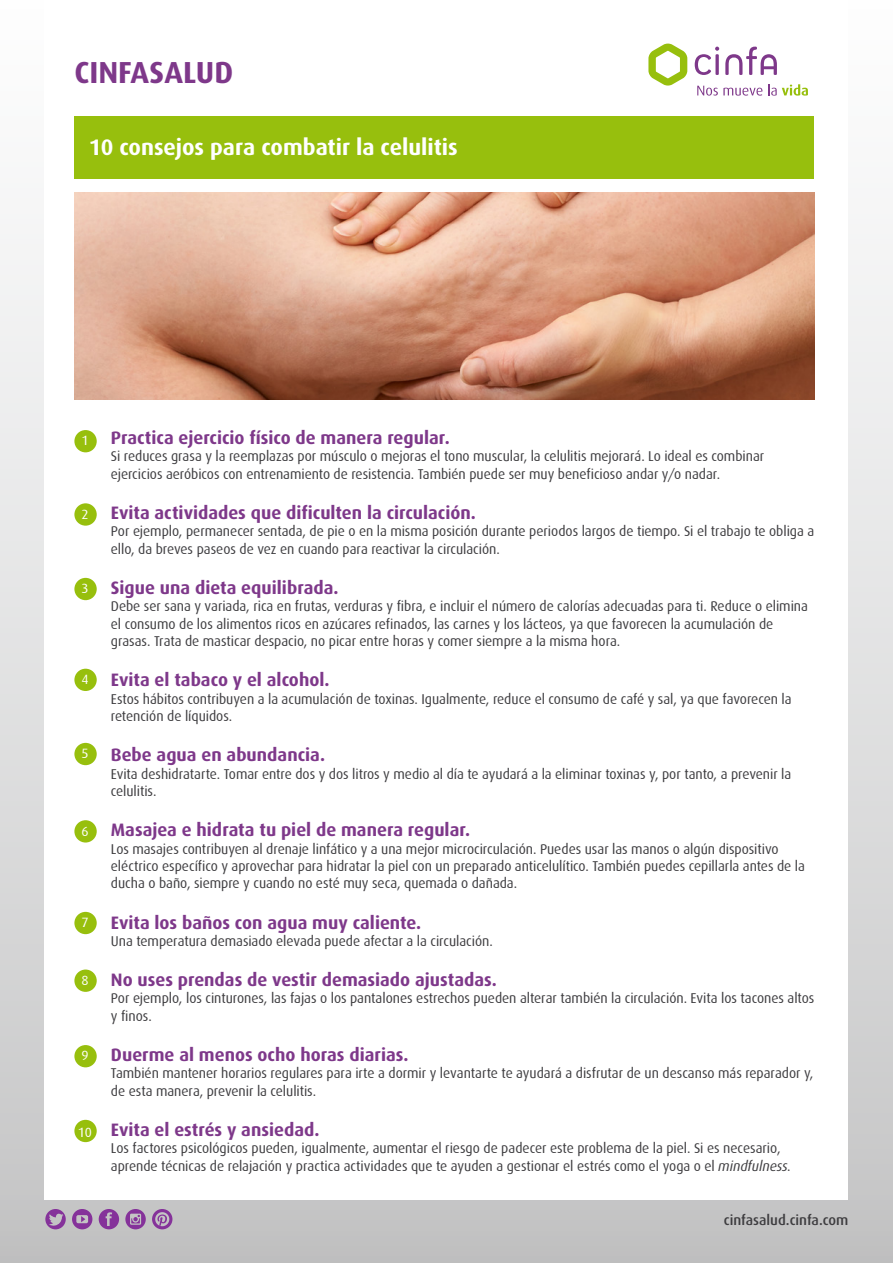
<style>
.page{position:relative;width:893px;height:1263px;background:#fff}
.page>*{position:absolute;margin:0;border:0;box-sizing:border-box;transform-origin:0 0}
.t1{font:700 30.45px "Dax";color:#7e388a}
.t2{font:700 22.5px "Dax";color:#fff}
.t3{font:700 18px "Dax";color:#7e388a}
.t4{font:14.25px/17.2px "Dax";letter-spacing:-.005em;color:#3e3d40;scale:.96 1}
.t5{font:500 14.25px "Dax";color:#3e3d40}
.t6{font:13.5px "Dax";color:#fff}
.s1{font-style:italic}
</style>
<div class="page">
<div style="left:0;top:0;width:893px;height:1263px;background:linear-gradient(to bottom,#fff,#c6c6c7)"></div>
<div style="left:45px;top:0;width:803px;height:1199px;background:#fff"></div>
<svg style="left:725px;top:47px;width:52px;height:28px"></svg>
<svg style="left:695px;top:47px;width:24px;height:28px"></svg>
<svg style="left:648px;top:44px;width:39px;height:42px"></svg>
<svg style="left:697px;top:86px;width:65px;height:10px"></svg>
<svg style="left:768px;top:84px;width:40px;height:12px"></svg>
<svg style="left:99px;top:1209px;width:20px;height:20px"></svg>
<svg style="left:45px;top:1209px;width:21px;height:20px"></svg>
<svg style="left:72px;top:1209px;width:20px;height:20px"></svg>
<svg style="left:125px;top:1209px;width:21px;height:20px"></svg>
<svg style="left:152px;top:1209px;width:20px;height:20px"></svg>
<div style="left:74px;top:117px;width:740px;height:62px;background:#97bf0d"></div>
<div style="left:74px;top:430px;width:23px;height:22px;background:#97bf0d;border-radius:50%"></div>
<div style="left:74px;top:503px;width:23px;height:23px;background:#97bf0d;border-radius:50%"></div>
<div style="left:74px;top:578px;width:23px;height:22px;background:#97bf0d;border-radius:50%"></div>
<div style="left:74px;top:669px;width:23px;height:22px;background:#97bf0d;border-radius:50%"></div>
<div style="left:74px;top:743px;width:23px;height:22px;background:#97bf0d;border-radius:50%"></div>
<div style="left:74px;top:820px;width:23px;height:22px;background:#97bf0d;border-radius:50%"></div>
<div style="left:74px;top:912px;width:23px;height:22px;background:#97bf0d;border-radius:50%"></div>
<div style="left:74px;top:969px;width:23px;height:23px;background:#97bf0d;border-radius:50%"></div>
<div style="left:74px;top:1045px;width:23px;height:22px;background:#97bf0d;border-radius:50%"></div>
<div style="left:74px;top:1120px;width:23px;height:22px;background:#97bf0d;border-radius:50%"></div>
<img style="left:74px;top:192px;width:740px;height:208px">
<h1 class="t1" style="left:74px;top:55px;width:160px">CINFASALUD</h1>
<h2 class="t2" style="left:89px;top:134px;width:370px">10 consejos para combatir la celulitis</h2>
<p class="t6" style="left:81px;top:433px;width:9px">1</p>
<p class="t6" style="left:81px;top:507px;width:9px">2</p>
<p class="t6" style="left:81px;top:581px;width:9px">3</p>
<p class="t6" style="left:81px;top:672px;width:9px">4</p>
<p class="t6" style="left:81px;top:746px;width:9px">5</p>
<p class="t6" style="left:81px;top:823px;width:9px">6</p>
<p class="t6" style="left:81px;top:915px;width:9px">7</p>
<p class="t6" style="left:81px;top:973px;width:9px">8</p>
<p class="t6" style="left:81px;top:1048px;width:9px">9</p>
<p class="t6" style="left:78px;top:1124px;width:16px">10</p>
<p class="t3" style="left:111px;top:428px;width:340px">Practica ejercicio físico de manera regular.</p>
<p class="t4" style="left:111px;top:448px;width:682px">Si reduces grasa y la reemplazas por músculo o mejoras el tono muscular, la celulitis mejorará. Lo ideal es combinar ejercicios aeróbicos con entrenamiento de resistencia. También puede ser muy beneficioso andar y/o nadar.</p>
<p class="t3" style="left:111px;top:503px;width:367px">Evita actividades que dificulten la circulación.</p>
<p class="t4" style="left:111px;top:523px;width:734px">Por ejemplo, permanecer sentada, de pie o en la misma posición durante periodos largos de tiempo. Si el trabajo te obliga a ello, da breves paseos de vez en cuando para reactivar la circulación.</p>
<p class="t3" style="left:111px;top:578px;width:229px">Sigue una dieta equilibrada.</p>
<p class="t4" style="left:111px;top:598px;width:728px">Debe ser sana y variada, rica en frutas, verduras y fibra, e incluir el número de calorías adecuadas para ti. Reduce o elimina el consumo de los alimentos ricos en azúcares refinados, las carnes y los lácteos, ya que favorecen la acumulación de grasas. Trata de masticar despacio, no picar entre horas y comer siempre a la misma hora.</p>
<p class="t3" style="left:111px;top:670px;width:220px">Evita el tabaco y el alcohol.</p>
<p class="t4" style="left:111px;top:690px;width:710px">Estos hábitos contribuyen a la acumulación de toxinas. Igualmente, reduce el consumo de café y sal, ya que favorecen la retención de líquidos.</p>
<p class="t3" style="left:111px;top:745px;width:216px">Bebe agua en abundancia.</p>
<p class="t4" style="left:111px;top:765px;width:710px">Evita deshidratarte. Tomar entre dos y dos litros y medio al día te ayudará a la eliminar toxinas y, por tanto, a prevenir la celulitis.</p>
<p class="t3" style="left:111px;top:820px;width:361px">Masajea e hidrata tu piel de manera regular.</p>
<p class="t4" style="left:111px;top:840px;width:724px">Los masajes contribuyen al drenaje linfático y a una mejor microcirculación. Puedes usar las manos o algún dispositivo eléctrico específico y aprovechar para hidratar la piel con un preparado anticelulítico. También puedes cepillarla antes de la ducha o baño, siempre y cuando no esté muy seca, quemada o dañada.</p>
<p class="t3" style="left:111px;top:912px;width:312px">Evita los baños con agua muy caliente.</p>
<p class="t4" style="left:111px;top:932px;width:399px">Una temperatura demasiado elevada puede afectar a la circulación.</p>
<p class="t3" style="left:111px;top:970px;width:388px">No uses prendas de vestir demasiado ajustadas.</p>
<p class="t4" style="left:111px;top:990px;width:734px">Por ejemplo, los cinturones, las fajas o los pantalones estrechos pueden alterar también la circulación. Evita los tacones altos y finos.</p>
<p class="t3" style="left:111px;top:1045px;width:299px">Duerme al menos ocho horas diarias.</p>
<p class="t4" style="left:111px;top:1065px;width:733px">También mantener horarios regulares para irte a dormir y levantarte te ayudará a disfrutar de un descanso más reparador y, de esta manera, prevenir la celulitis.</p>
<p class="t3" style="left:111px;top:1120px;width:210px">Evita el estrés y ansiedad.</p>
<p class="t4" style="left:111px;top:1140px;width:710px">Los factores psicológicos pueden, igualmente, aumentar el riesgo de padecer este problema de la piel. Si es necesario, aprende técnicas de relajación y practica actividades que te ayuden a gestionar el estrés como el yoga o el <span class="s1">mindfulness</span>.</p>
<p class="t5" style="left:724px;top:1212px;width:126px">cinfasalud.cinfa.com</p>
</div>
